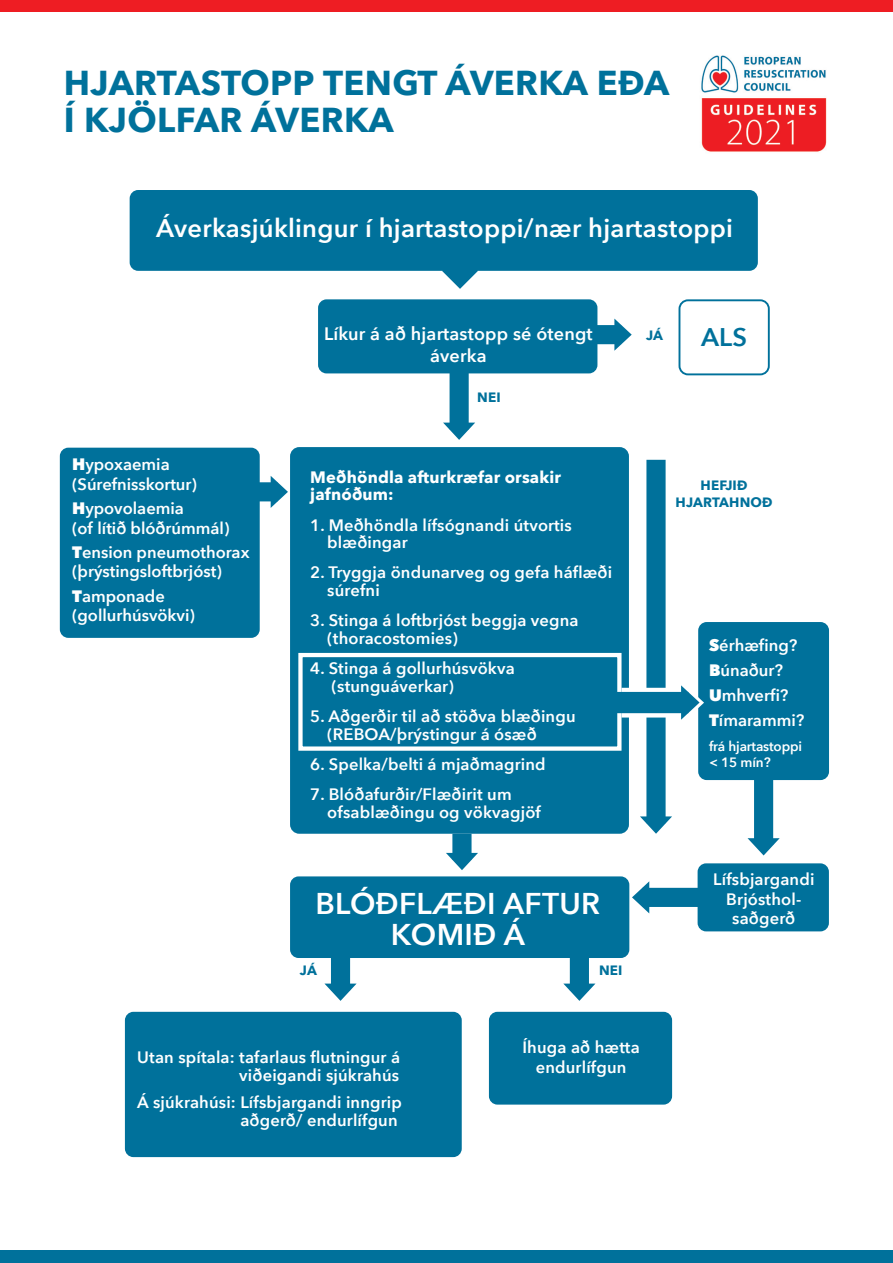
<style>
.page{position:relative;width:893px;height:1263px;background:#fff}
.page>*{position:absolute;margin:0;border:0;box-sizing:border-box;transform-origin:0 0}
.t1{font:700 34.5px/37.5px "Avenir Next";letter-spacing:.01em;color:#00719b}
.t2{font:600 30px/31.5px "Avenir Next";letter-spacing:.01em;color:#fff;text-align:center}
.t3{font:600 25.5px "Avenir Next";letter-spacing:.01em;color:#fff}
.t4{font:600 25.5px "Avenir Next";color:#00719b}
.t5{font:600 18px/21.6px "Avenir Next";letter-spacing:.01em;color:#fff;text-align:center}
.t6{font:600 16.5px/19.8px "Avenir Next";letter-spacing:.01em;color:#fff}
.t7{font:700 16.5px/17.5px "Avenir Next";letter-spacing:.01em;color:#fff}
.t8{font:700 13.5px/17.5px "Avenir Next";letter-spacing:.01em;color:#00719b;text-align:center}
.t9{font:600 13.5px/16.5px "Avenir Next";letter-spacing:-.01em;color:#fff}
.s1{font-weight:800}
</style>
<div class="page">
<div style="left:290px;top:876px;width:339px;height:82px;background:#00719b;border-radius:9px"></div>
<div style="left:60px;top:448px;width:200px;height:190px;background:#00719b;border-radius:9px"></div>
<div style="left:536px;top:325px;width:85px;height:19px;background:#00719b"></div>
<svg style="left:614px;top:319px;width:18px;height:32px"></svg>
<div style="left:205px;top:482px;width:72px;height:19px;background:#00719b"></div>
<svg style="left:271px;top:476px;width:17px;height:32px"></svg>
<div style="left:642px;top:888px;width:67px;height:19px;background:#00719b"></div>
<svg style="left:632px;top:881px;width:17px;height:32px"></svg>
<div style="left:318px;top:299px;width:279px;height:74px;background:#00719b;border-radius:9px"></div>
<div style="left:698px;top:622px;width:131px;height:158px;background:#00719b;border-radius:9px"></div>
<div style="left:698px;top:863px;width:131px;height:68px;background:#00719b;border-radius:9px"></div>
<div style="left:489px;top:1012px;width:183px;height:92px;background:#00719b;border-radius:9px"></div>
<div style="left:125px;top:1012px;width:337px;height:145px;background:#00719b;border-radius:9px"></div>
<div style="left:290px;top:447px;width:339px;height:387px;background:#00719b;border-radius:9px"></div>
<div style="left:450px;top:344px;width:19px;height:85px;background:#00719b"></div>
<svg style="left:443px;top:423px;width:32px;height:17px"></svg>
<div style="left:331px;top:905px;width:19px;height:85px;background:#00719b"></div>
<svg style="left:324px;top:983px;width:33px;height:18px"></svg>
<div style="left:570px;top:905px;width:19px;height:85px;background:#00719b"></div>
<svg style="left:563px;top:983px;width:32px;height:18px"></svg>
<div style="left:754px;top:694px;width:19px;height:151px;background:#00719b"></div>
<svg style="left:747px;top:838px;width:33px;height:17px"></svg>
<div style="left:130px;top:190px;width:628px;height:81px;background:#00719b;border-radius:9px"></div>
<svg style="left:442px;top:270px;width:36px;height:19px"></svg>
<div style="left:678px;top:299px;width:92px;height:76px;border:2px solid #00719b;border-radius:9px"></div>
<div style="left:0;top:0;width:893px;height:11px;background:#ee1d23"></div>
<div style="left:0;top:1250px;width:893px;height:13px;background:#00719b"></div>
<div style="left:298px;top:653px;width:323px;height:98px;border:4px solid #fff"></div>
<div style="left:646px;top:460px;width:20px;height:363px;background:#00719b"></div>
<svg style="left:640px;top:816px;width:32px;height:18px"></svg>
<svg style="left:621px;top:688px;width:60px;height:29px"></svg>
<div style="left:614px;top:692px;width:74px;height:21px;background:#00719b"></div>
<svg style="left:681px;top:681px;width:23px;height:43px"></svg>
<img style="left:701px;top:55px;width:126px;height:97px">
<div style="left:452px;top:834px;width:20px;height:26px;background:#00719b"></div>
<svg style="left:446px;top:853px;width:32px;height:17px"></svg>
<p class="t1" style="left:64px;top:63px;width:607px">HJARTASTOPP TENGT ÁVERKA EÐA<br>Í KJÖLFAR ÁVERKA</p>
<p class="t3" style="left:156px;top:206px;width:578px">Áverkasjúklingur í hjartastoppi/nær hjartastoppi</p>
<p class="t6" style="left:72px;top:454px;width:126px"><span class="s1">H</span>ypoxaemia (Súrefnisskortur)</p>
<p class="t6" style="left:72px;top:498px;width:159px"><span class="s1">H</span>ypovolaemia<br>(of lítið blóðrúmmál)</p>
<p class="t6" style="left:72px;top:542px;width:179px"><span class="s1">T</span>ension pneumothorax (þrýstingsloftbrjóst)</p>
<p class="t6" style="left:72px;top:585px;width:124px"><span class="s1">T</span>amponade (gollurhúsvökvi)</p>
<p class="t5" style="left:324px;top:323px;width:270px">Líkur á að hjartastopp sé ótengt áverka</p>
<p class="t8" style="left:477px;top:388px;width:25px">NEI</p>
<p class="t8" style="left:646px;top:326px;width:18px">JÁ</p>
<p class="t4" style="left:701px;top:315px;width:48px">ALS</p>
<p class="t7" style="left:310px;top:468px;width:252px">Meðhöndla afturkræfar orsakir jafnóðum:</p>
<p class="t6" style="left:327px;top:516px;width:246px;line-height:17.5px;text-indent:-17px">1. Meðhöndla lífsógnandi útvortis blæðingar</p>
<p class="t6" style="left:327px;top:563px;width:286px;line-height:17.5px;text-indent:-17px">2. Tryggja öndunarveg og gefa háflæði súrefni</p>
<p class="t6" style="left:327px;top:611px;width:253px;line-height:17.5px;text-indent:-17px">3. Stinga á loftbrjóst beggja vegna (thoracostomies)</p>
<p class="t6" style="left:332px;top:659px;width:185px;line-height:17.5px;text-indent:-21px">4. Stinga á gollurhúsvökva (stunguáverkar)</p>
<p class="t6" style="left:327px;top:707px;width:250px;line-height:17.5px;text-indent:-17px">5. Aðgerðir til að stöðva blæðingu (REBOA/þrýstingur á ósæð</p>
<p class="t6" style="left:310px;top:754px;width:237px">6. Spelka/belti á mjaðmagrind</p>
<p class="t6" style="left:327px;top:785px;width:215px;line-height:17.5px;text-indent:-17px">7. Blóðafurðir/Flæðirit um ofsablæðingu og vökvagjöf</p>
<p class="t2" style="left:316px;top:887px;width:286px">BLÓÐFLÆÐI AFTUR<br>KOMIÐ Á</p>
<p class="t8" style="left:300px;top:961px;width:18px">JÁ</p>
<p class="t8" style="left:599px;top:961px;width:25px">NEI</p>
<p class="t8" style="left:676px;top:476px;width:98px">HEFJIÐ<br>HJARTAHNOÐ</p>
<p class="t6" style="left:709px;top:635px;width:90px"><span class="s1">S</span>érhæfing?</p>
<p class="t6" style="left:709px;top:660px;width:75px"><span class="s1">B</span>únaður?</p>
<p class="t6" style="left:709px;top:685px;width:81px"><span class="s1">U</span>mhverfi?</p>
<p class="t6" style="left:709px;top:710px;width:97px"><span class="s1">T</span>ímarammi?</p>
<p class="t9" style="left:709px;top:737px;width:95px">frá hjartastoppi &lt; 15 mín?</p>
<p class="t6" style="left:713px;top:869px;width:103px;text-align:center">Lífsbjargandi<br>Brjósthol&shy;saðgerð</p>
<p class="t6" style="left:137px;top:1048px;width:264px;line-height:18px;text-align:right">Utan spítala: tafarlaus flutningur á viðeigandi sjúkrahús</p>
<p class="t6" style="left:137px;top:1092px;width:266px;line-height:18px;text-align:right">Á sjúkrahúsi: Lífsbjargandi inngrip aðgerð/ endurlífgun</p>
<p class="t6" style="left:522px;top:1037px;width:119px;text-align:center">Íhuga að hætta endurlífgun</p>
</div>
